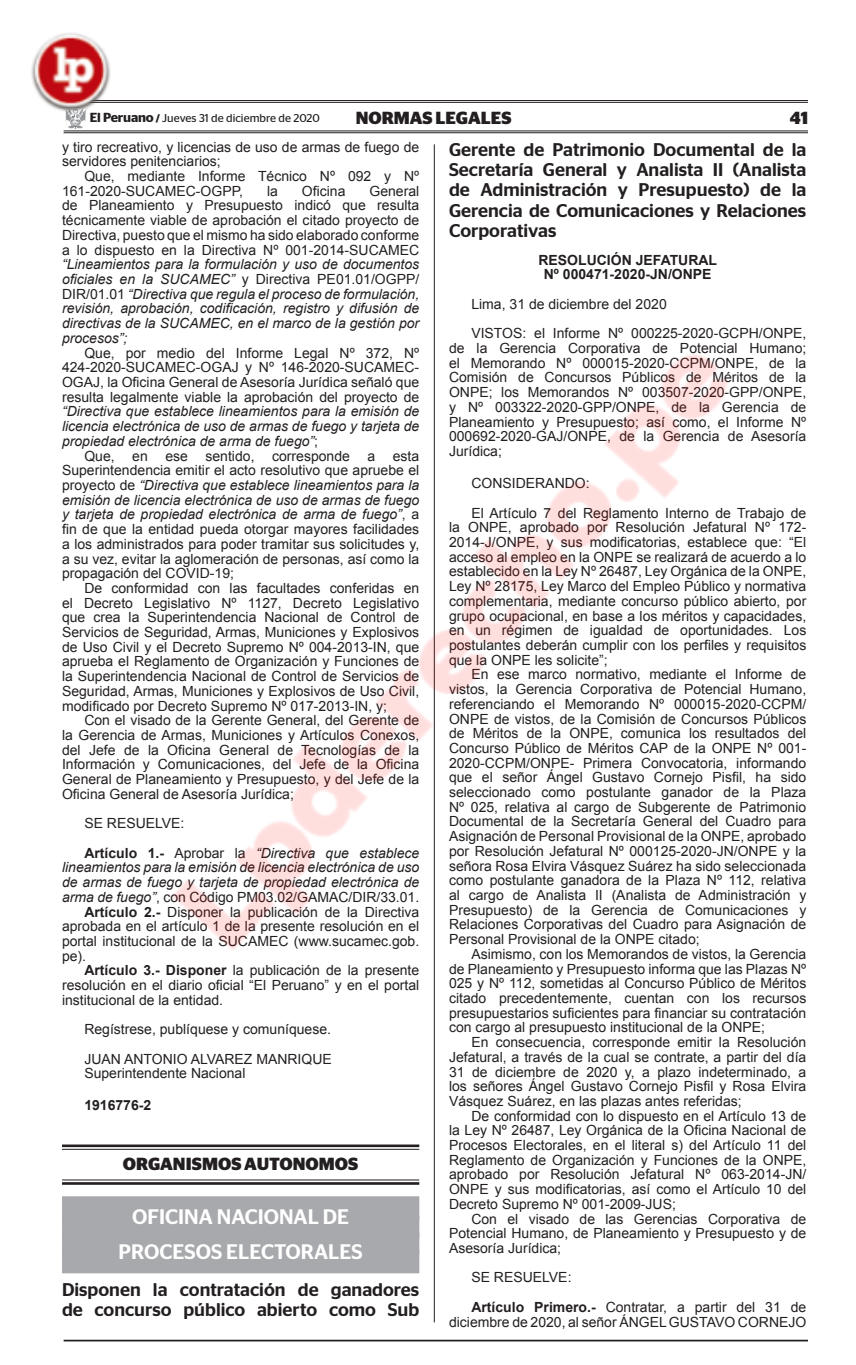
<style>
.page{position:relative;width:856px;height:1365px;background:#fff}
.page>*{position:absolute;margin:0;border:0;box-sizing:border-box;transform-origin:0 0}
.t1{font:500 21px/35px "Stag Sans";color:#fff;text-align:center}
.t2{font:500 18.38px/20.1px "Stag Sans";color:#231f20}
.t3{font:700 17.5px "Stag Sans";color:#231f20}
.t4{font:14px/14.7px "Arial";color:#231f20;text-align:justify}
.t5{font:italic 14px/14.7px "Arial";color:#231f20;text-align:justify}
.t6{font:700 14px/14px "Arial";color:#231f20;text-align:center}
.t7{font:11.38px "Stag Sans";color:#231f20}
.s1{font-weight:600;font-size:13.12px}
.s2{font-weight:700;font-size:10.5px}
.s3{font-weight:700}
.s4{font-style:normal}
.s5{font-style:italic}
.s6{font-weight:700;font-style:normal}
</style>
<div class="page">
<hr style="left:434px;top:144px;width:1px;height:1178px;background:#231f20">
<hr style="left:64px;top:1339px;width:744px;height:2px;background:#231f20">
<div style="left:62px;top:1250px;width:357px;height:23px;background:#a8a9ad"></div>
<img style="left:31px;top:33px;width:777px;height:1236px">
<p class="t7" style="left:90px;top:111px;width:232px"><span class="s1">El Peruano</span> <span class="s2">/</span> Jueves 31 de diciembre de 2020</p>
<p class="t3" style="left:356px;top:107px;width:157px">NORMAS LEGALES</p>
<p class="t3" style="left:790px;top:107px;width:20px">41</p>
<p class="t4" style="left:62px;top:139px;width:359px">y tiro recreativo, y licencias de uso de armas de fuego de servidores penitenciarios;</p>
<p class="t4" style="left:62px;top:169px;width:359px;text-indent:22px">Que, mediante Informe Técnico Nº 092 y Nº<br>161-2020-SUCAMEC-OGPP,</p>
<h2 class="t2" style="left:449px;top:140px;width:359px;text-align:justify">Gerente de Patrimonio Documental de la Secretaría General y Analista II (Analista de Administración y Presupuesto) de la Gerencia de Comunicaciones y Relaciones Corporativas</h2>
<p class="t6" style="left:538px;top:254px;width:180px">RESOLUCIÓN JEFATURAL<br>Nº 000471-2020-JN/ONPE</p>
<p class="t4" style="left:471px;top:289px;width:336px;line-height:29.4px">Lima, 31 de diciembre del 2020<br>VISTOS: el Informe Nº 000225-2020-GCPH/ONPE,</p>
<p class="t4" style="left:449px;top:341px;width:359px">de la Gerencia Corporativa de Potencial Humano; el Memorando Nº 000015-2020-CCPM/ONPE, de la Comisión de Concursos Públicos de Méritos de la ONPE; los Memorandos Nº 003507-2020-GPP/ONPE, y Nº 003322-2020-GPP/ONPE, de la Gerencia de Planeamiento y Presupuesto; así como, el Informe Nº 000692-2020-GAJ/ONPE, de la Gerencia de Asesoría Jurídica;</p>
<p class="t4" style="left:471px;top:468px;width:336px;line-height:29.4px">CONSIDERANDO:<br>El Artículo 7 del Reglamento Interno de Trabajo de</p>
<p class="t4" style="left:449px;top:520px;width:359px">la ONPE, aprobado por Resolución Jefatural Nº 172- 2014-J/ONPE, y sus modificatorias, establece que: “El acceso al empleo en la ONPE se realizará de acuerdo a lo establecido en la Ley Nº 26487, Ley Orgánica de la ONPE, Ley Nº 28175, Ley Marco del Empleo Público y normativa complementaria, mediante concurso público abierto, por grupo ocupacional, en base a los méritos y capacidades, en un régimen de igualdad de oportunidades. Los postulantes deberán cumplir con los perfiles y requisitos que la ONPE les solicite”;</p>
<p class="t4" style="left:449px;top:667px;width:359px;text-indent:22px">En ese marco normativo, mediante el Informe de vistos, la Gerencia Corporativa de Potencial Humano, referenciando el Memorando Nº 000015-2020-CCPM/ ONPE de vistos, de la Comisión de Concursos Públicos de Méritos de la ONPE, comunica los resultados del Concurso Público de Méritos CAP de la ONPE Nº 001- 2020-CCPM/ONPE- Primera Convocatoria, informando que el señor Ángel Gustavo Cornejo Pisfil, ha sido seleccionado como postulante ganador de la Plaza Nº 025, relativa al cargo de Subgerente de Patrimonio Documental de la Secretaría General del Cuadro para Asignación de Personal Provisional de la ONPE, aprobado por Resolución Jefatural Nº 000125-2020-JN/ONPE y la señora Rosa Elvira Vásquez Suárez ha sido seleccionada como postulante ganadora de la Plaza Nº 112, relativa al cargo de Analista II (Analista de Administración y Presupuesto) de la Gerencia de Comunicaciones y Relaciones Corporativas del Cuadro para Asignación de Personal Provisional de la ONPE citado;</p>
<p class="t4" style="left:449px;top:946px;width:359px;text-indent:22px">Asimismo, con los Memorandos de vistos, la Gerencia de Planeamiento y Presupuesto informa que las Plazas Nº 025 y Nº 112, sometidas al Concurso Público de Méritos citado precedentemente, cuentan con los recursos presupuestarios suficientes para financiar su contratación con cargo al presupuesto institucional de la ONPE;</p>
<p class="t4" style="left:449px;top:1034px;width:359px;text-indent:22px">En consecuencia, corresponde emitir la Resolución Jefatural, a través de la cual se contrate, a partir del día 31 de diciembre de 2020 y, a plazo indeterminado, a los señores Ángel Gustavo Cornejo Pisfil y Rosa Elvira Vásquez Suárez, en las plazas antes referidas;</p>
<p class="t4" style="left:449px;top:1108px;width:359px;text-indent:22px">De conformidad con lo dispuesto en el Artículo 13 de la Ley Nº 26487, Ley Orgánica de la Oficina Nacional de Procesos Electorales, en el literal s) del Artículo 11 del Reglamento de Organización y Funciones de la ONPE, aprobado por Resolución Jefatural Nº 063-2014-JN/ ONPE y sus modificatorias, así como el Artículo 10 del Decreto Supremo Nº 001-2009-JUS;</p>
<p class="t4" style="left:449px;top:1211px;width:359px;text-indent:22px">Con el visado de las Gerencias Corporativa de Potencial Humano, de Planeamiento y Presupuesto y de Asesoría Jurídica;</p>
<p class="t4" style="left:471px;top:1262px;width:336px;line-height:29.4px">SE RESUELVE:<br><span class="s3">Artículo Primero.-</span> Contratar, a partir del 31 de</p>
<p class="t4" style="left:449px;top:1314px;width:359px">diciembre de 2020, al señor ÁNGEL GUSTAVO CORNEJO</p>
<p class="t4" style="left:267px;top:184px;width:12px">la</p>
<p class="t4" style="left:302px;top:184px;width:45px">Oficina</p>
<p class="t4" style="left:62px;top:184px;width:359px;text-indent:307px">General de Planeamiento y Presupuesto indicó que resulta técnicamente viable de aprobación el citado proyecto de Directiva, puesto que el mismo ha sido elaborado conforme a lo dispuesto en la Directiva Nº 001-2014-SUCAMEC</p>
<p class="t5" style="left:62px;top:257px;width:359px">“Lineamientos para la formulación y uso de documentos oficiales en la SUCAMEC” <span class="s4">y Directiva PE01.01/OGPP/ DIR/01.01</span> “Directiva que regula el proceso de formulación, revisión, aprobación, codificación, registro y difusión de directivas de la SUCAMEC, en el marco de la gestión por procesos”;</p>
<p class="t4" style="left:62px;top:345px;width:359px;text-indent:22px">Que, por medio del Informe Legal Nº 372, Nº 424-2020-SUCAMEC-OGAJ y Nº 146-2020-SUCAMEC-OGAJ, la Oficina General de Asesoría Jurídica señaló que resulta legalmente viable la aprobación del proyecto de</p>
<p class="t5" style="left:62px;top:404px;width:359px">“Directiva que establece lineamientos para la emisión de</p>
<p class="t5" style="left:62px;top:419px;width:359px">licencia electrónica de uso de armas de fuego y tarjeta de</p>
<p class="t5" style="left:62px;top:434px;width:258px">propiedad electrónica de arma de fuego”<span class="s4">;</span></p>
<p class="t4" style="left:84px;top:448px;width:32px">Que,</p>
<p class="t4" style="left:132px;top:448px;width:17px">en</p>
<p class="t4" style="left:165px;top:448px;width:24px">ese</p>
<p class="t4" style="left:205px;top:448px;width:51px">sentido,</p>
<p class="t4" style="left:272px;top:448px;width:79px">corresponde</p>
<p class="t4" style="left:367px;top:448px;width:9px">a</p>
<p class="t4" style="left:62px;top:448px;width:359px;text-indent:331px">esta Superintendencia emitir el acto resolutivo que apruebe el proyecto de <span class="s5">“Directiva que establece lineamientos para la emisión de licencia electrónica de uso de armas de fuego y tarjeta de propiedad electrónica de arma de fuego”</span>, a fin de que la entidad pueda otorgar mayores facilidades a los administrados para poder tramitar sus solicitudes y, a su vez, evitar la aglomeración de personas, así como la propagación del COVID-19;</p>
<p class="t4" style="left:62px;top:580px;width:359px;text-indent:22px">De conformidad con las facultades conferidas en el Decreto Legislativo Nº 1127, Decreto Legislativo que crea la Superintendencia Nacional de Control de Servicios de Seguridad, Armas, Municiones y Explosivos de Uso Civil y el Decreto Supremo Nº 004-2013-IN, que aprueba el Reglamento de Organización y Funciones de la Superintendencia Nacional de Control de Servicios de Seguridad, Armas, Municiones y Explosivos de Uso Civil, modificado por Decreto Supremo Nº 017-2013-IN, y;</p>
<p class="t4" style="left:62px;top:713px;width:359px;text-indent:22px">Con el visado de la Gerente General, del Gerente de la Gerencia de Armas, Municiones y Artículos Conexos, del Jefe de la Oficina General de Tecnologías de la Información y Comunicaciones, del Jefe de la Oficina General de Planeamiento y Presupuesto, y del Jefe de la Oficina General de Asesoría Jurídica;</p>
<p class="t5" style="left:84px;top:808px;width:336px;line-height:29.4px"><span class="s4">SE RESUELVE:<br></span><span class="s6">Artículo 1.-</span> <span class="s4">Aprobar la</span> “Directiva que establece</p>
<p class="t5" style="left:62px;top:860px;width:359px">lineamientos para la emisión de licencia electrónica de uso</p>
<p class="t5" style="left:62px;top:875px;width:359px">de armas de fuego y tarjeta de propiedad electrónica de</p>
<p class="t4" style="left:62px;top:889px;width:359px"><span class="s5">arma de fuego”</span>, con Código PM03.02/GAMAC/DIR/33.01.</p>
<p class="t4" style="left:84px;top:904px;width:336px"><span class="s3">Artículo 2.-</span> Disponer la publicación de la Directiva</p>
<p class="t4" style="left:62px;top:919px;width:359px">aprobada en el artículo 1 de la presente resolución en el</p>
<p class="t4" style="left:62px;top:933px;width:359px">portal institucional de la SUCAMEC (www.sucamec.gob.</p>
<p class="t4" style="left:62px;top:948px;width:26px">pe).</p>
<p class="t4" style="left:84px;top:963px;width:336px"><span class="s3">Artículo 3.- Disponer</span> la publicación de la presente</p>
<p class="t4" style="left:62px;top:977px;width:359px">resolución en el diario oficial “El Peruano” y en el portal</p>
<p class="t4" style="left:62px;top:992px;width:163px">institucional de la entidad.</p>
<p class="t4" style="left:84px;top:1014px;width:249px;line-height:29.4px">Regístrese, publíquese y comuníquese.<br>JUAN ANTONIO ALVAREZ MANRIQUE</p>
<p class="t4" style="left:84px;top:1066px;width:163px">Superintendente Nacional</p>
<p class="t6" style="left:84px;top:1098px;width:68px">1916776-2</p>
<p class="t3" style="left:123px;top:1153px;width:237px">ORGANISMOS AUTONOMOS</p>
<h1 class="t1" style="left:119px;top:1199px;width:246px">OFICINA NACIONAL DE<br>PROCESOS ELECTORALES</h1>
<h2 class="t2" style="left:62px;top:1279px;width:359px">Disponen la contratación de ganadores de concurso público abierto como Sub</h2>
</div>
